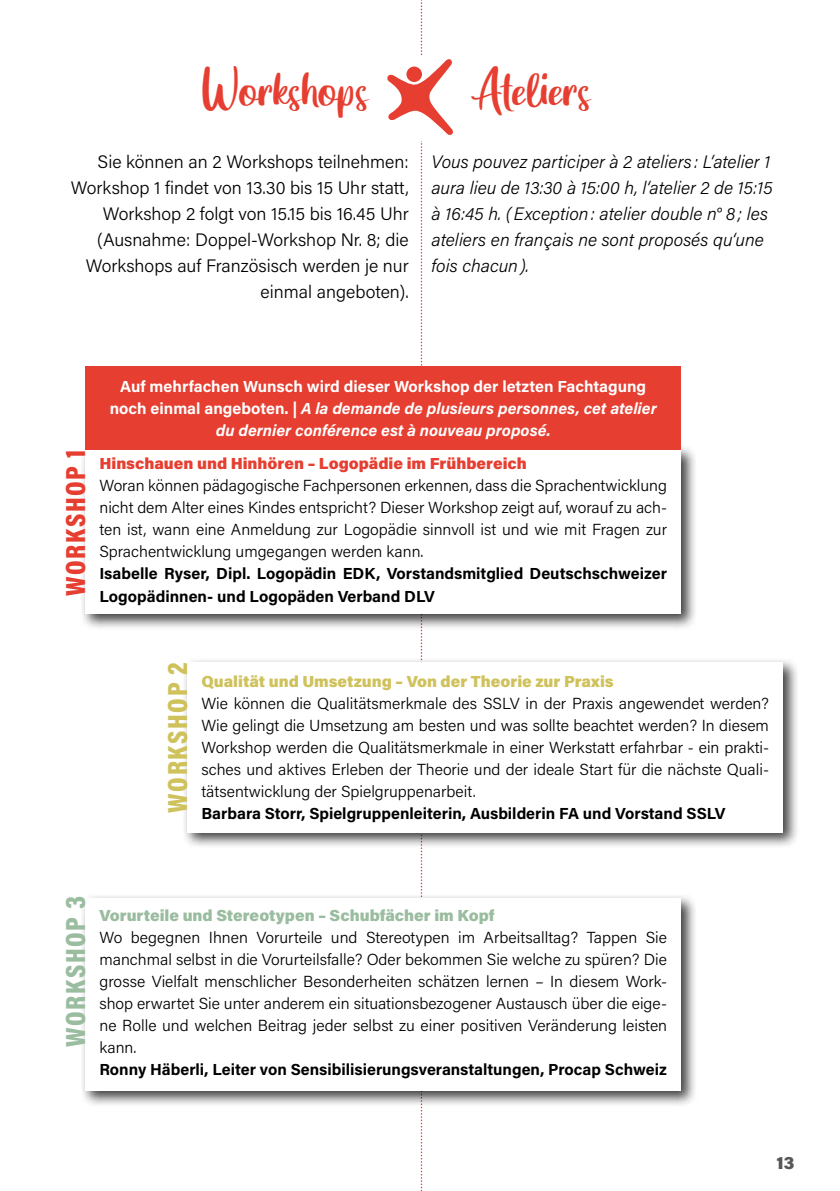
<style>
.page{position:relative;width:840px;height:1191px;background:#fff}
.page>*{position:absolute;margin:0;border:0;box-sizing:border-box;transform-origin:0 0}
.t1{font:32px "Great Wishes";color:#e63e30}
.t2{font:900 28px "Acumin Pro Cond";letter-spacing:.06em;color:#e63e30}
.t3{font:900 28px "Acumin Pro Cond";letter-spacing:.06em;color:#cfc25c}
.t4{font:900 28px "Acumin Pro Cond";letter-spacing:.06em;color:#9abc9f}
.t5{font:300 18px/26px "Acumin Pro";color:#000;text-align:right}
.t6{font:italic 300 18px/26px "Acumin Pro";color:#000}
.t7{font:900 18px "Acumin Pro";color:#575756}
.t8{font:300 16px/22px "Acumin Pro";color:#000;text-align:justify}
.t9{font:700 16px/22px "Acumin Pro";color:#000}
.t10{font:italic 700 16px/22px "Acumin Pro";color:#fff;text-align:center}
.t11{font:900 16px "Acumin Pro";color:#e63e30}
.t12{font:900 16px "Acumin Pro";color:#cfc25c}
.t13{font:900 16px "Acumin Pro";color:#9abc9f}
.s1{font-style:normal}
</style>
<div class="page">
<svg style="left:385px;top:0;width:69px;height:1191px"></svg>
<div style="left:406px;top:67px;width:15px;height:15px;background:#e63e30;border-radius:50%"></div>
<div style="left:80px;top:444px;width:617px;height:187px;background:#000;opacity:.75"></div>
<div style="left:85px;top:450px;width:595px;height:164px;background:#fff"></div>
<div style="left:182px;top:657px;width:617px;height:192px;background:#000;opacity:.75"></div>
<div style="left:187px;top:662px;width:595px;height:170px;background:#fff"></div>
<div style="left:80px;top:892px;width:617px;height:215px;background:#000;opacity:.75"></div>
<div style="left:85px;top:898px;width:595px;height:192px;background:#fff"></div>
<div style="left:85px;top:367px;width:595px;height:83px;background:#e63e30"></div>
<h1 class="t1" style="left:202px;top:80px;width:168px">Workshops</h1>
<h1 class="t1" style="left:470px;top:80px;width:122px">Ateliers</h1>
<p class="t5" style="left:71px;top:148px;width:339px">Sie können an 2 Workshops teilnehmen:<br>Workshop 1 findet von 13.30 bis 15 Uhr statt, Workshop 2 folgt von 15.15 bis 16.45 Uhr (Ausnahme: Doppel-Workshop Nr. 8; die Workshops auf Französisch werden je nur einmal angeboten).</p>
<p class="t6" style="left:431px;top:148px;width:342px">Vous pouvez participer à 2 ateliers : L‘atelier 1 aura lieu de 13:30 à 15:00 h, l‘atelier 2 de 15:15 à 16:45 h. (Exception: atelier double n° 8; les ateliers en français ne sont proposés qu‘une fois chacun).</p>
<h2 class="t2" style="left:57px;top:596px;width:148px;rotate:-90deg">WORKSHOP 1</h2>
<p class="t10" style="left:110px;top:375px;width:548px"><span class="s1">Auf mehrfachen Wunsch wird dieser Workshop der letzten Fachtagung noch einmal angeboten. |</span> A la demande de plusieurs personnes, cet atelier du dernier conférence est à nouveau proposé.</p>
<p class="t11" style="left:99px;top:452px;width:428px">Hinschauen und Hinhören – Logopädie im Frühbereich</p>
<p class="t8" style="left:99px;top:474px;width:568px">Woran können pädagogische Fachpersonen erkennen, dass die Sprachentwicklung nicht dem Alter eines Kindes entspricht? Dieser Workshop zeigt auf, worauf zu ach&shy;ten ist, wann eine Anmeldung zur Logopädie sinnvoll ist und wie mit Fragen zur Sprachentwicklung umgegangen werden kann.</p>
<p class="t9" style="left:99px;top:562px;width:568px">Isabelle Ryser, Dipl. Logopädin EDK, Vorstandsmitglied Deutschschweizer<br>Logopädinnen- und Logopäden Verband DLV</p>
<h2 class="t3" style="left:159px;top:812px;width:152px;rotate:-90deg">WORKSHOP 2</h2>
<p class="t12" style="left:201px;top:669px;width:413px">Qualität und Umsetzung – Von der Theorie zur Praxis</p>
<p class="t8" style="left:201px;top:691px;width:568px">Wie können die Qualitätsmerkmale des SSLV in der Praxis angewendet werden?<br>Wie gelingt die Umsetzung am besten und was sollte beachtet werden? In diesem Workshop werden die Qualitätsmerkmale in einer Werkstatt erfahrbar - ein prakti&shy;sches und aktives Erleben der Theorie und der ideale Start für die nächste Quali&shy;tätsentwicklung der Spielgruppenarbeit.</p>
<p class="t9" style="left:201px;top:801px;width:525px">Barbara Storr, Spielgruppenleiterin, Ausbilderin FA und Vorstand SSLV</p>
<h2 class="t4" style="left:57px;top:1047px;width:153px;rotate:-90deg">WORKSHOP 3</h2>
<p class="t13" style="left:99px;top:903px;width:396px">Vorurteile und Stereotypen – Schubfächer im Kopf</p>
<p class="t8" style="left:99px;top:925px;width:568px">Wo begegnen Ihnen Vorurteile und Stereotypen im Arbeitsalltag? Tappen Sie manchmal selbst in die Vorurteilsfalle? Oder bekommen Sie welche zu spüren? Die grosse Vielfalt menschlicher Besonderheiten schätzen lernen – In diesem Work&shy;shop erwartet Sie unter anderem ein situationsbezogener Austausch über die eige&shy;ne Rolle und welchen Beitrag jeder selbst zu einer positiven Veränderung leisten kann.</p>
<p class="t9" style="left:99px;top:1057px;width:568px">Ronny Häberli, Leiter von Sensibilisierungsveranstaltungen, Procap Schweiz</p>
<p class="t7" style="left:776px;top:1150px;width:19px">13</p>
</div>
